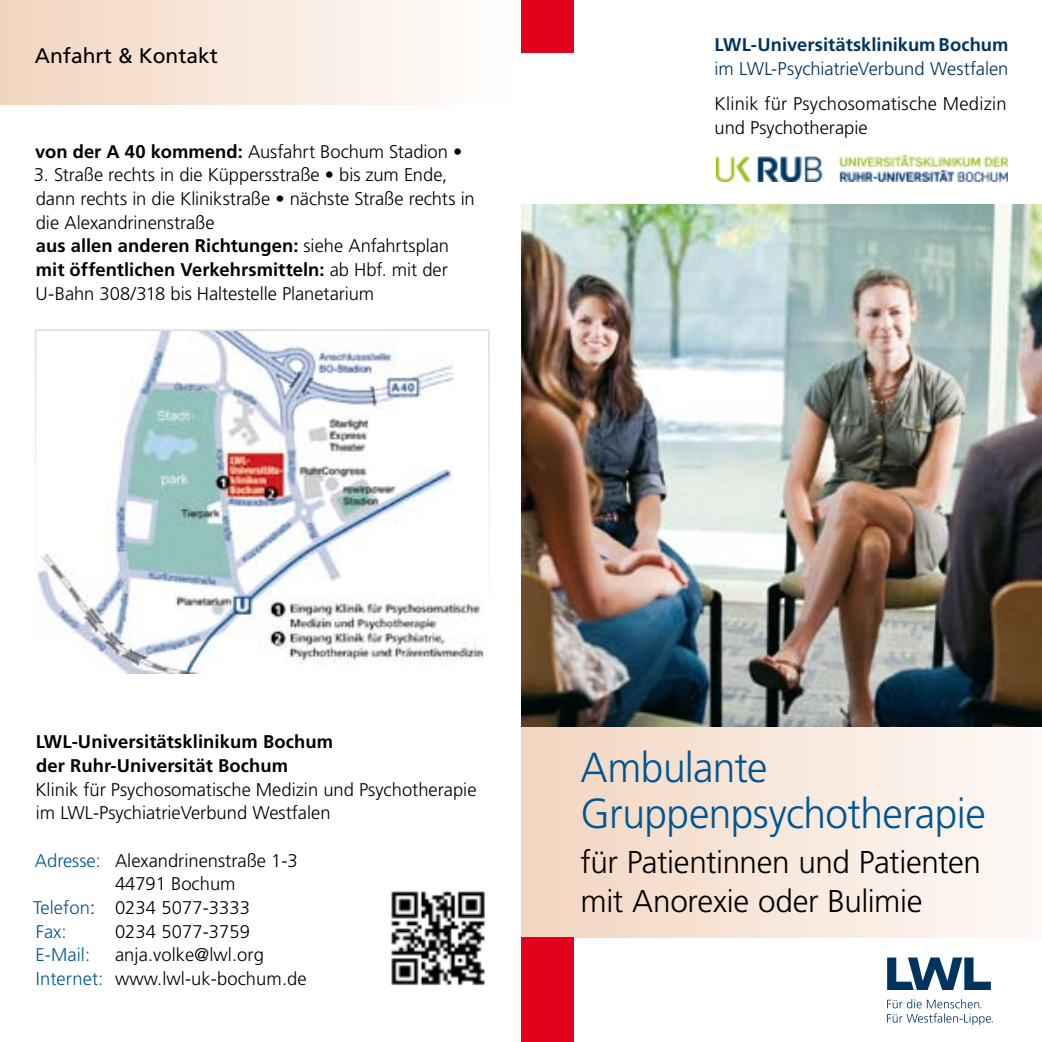
<style>
.page{position:relative;width:1042px;height:1042px;background:#fff}
.page>*{position:absolute;margin:0;border:0;box-sizing:border-box;transform-origin:0 0}
.t1{font:300 42px/45.5px "Frutiger";letter-spacing:-.015em;color:#005693}
.t2{font:300 31.5px/38.5px "Frutiger";letter-spacing:-.015em;color:#000}
.t3{font:21px "Frutiger";color:#000}
.t4{font:300 18.38px/23.6px "Frutiger";color:#000}
.t5{font:700 18.38px/23.6px "Frutiger";letter-spacing:.005em;color:#000}
.t6{font:300 18.38px "Frutiger";letter-spacing:-.005em;color:#00345f}
.t7{font:700 18.38px "Frutiger";color:#00345f}
.t8{font:300 18.38px "Frutiger";letter-spacing:.005em;color:#005693}
.s1{font-weight:700}
.s2{color:#005693}
</style>
<div class="page">
<div style="left:0;top:0;width:521px;height:104px;background:linear-gradient(to right,#f2d5bf,#fff)"></div>
<img style="left:521px;top:205px;width:521px;height:522px">
<div style="left:521px;top:727px;width:521px;height:211px;background:linear-gradient(to right,#f2d5bf,#fdfaf7)"></div>
<img style="left:716px;top:155px;width:292px;height:27px">
<svg style="left:35px;top:329px;width:455px;height:345px"></svg>
<img style="left:391px;top:891px;width:94px;height:95px">
<div style="left:521px;top:0;width:52px;height:52px;background:#e2001a"></div>
<div style="left:521px;top:938px;width:52px;height:104px;background:#e2001a"></div>
<svg style="left:887px;top:957px;width:104px;height:33px"></svg>
<svg style="left:887px;top:999px;width:106px;height:26px"></svg>
<p class="t3" style="left:35px;top:44px;width:185px">Anfahrt &amp; Kontakt</p>
<p class="t4" style="left:35px;top:139px;width:429px"><span class="s1">von der A 40 kommend:</span> Ausfahrt Bochum Stadion •</p>
<p class="t4" style="left:34px;top:163px;width:442px">3. Straße rechts in die Küppersstraße • bis zum Ende, dann rechts in die Klinikstraße • nächste Straße rechts in die Alexandrinenstraße<br><span class="s1">aus allen anderen Richtungen:</span> siehe Anfahrtsplan <span class="s1">mit öffentlichen Verkehrsmitteln:</span> ab Hbf. mit der U-Bahn 308/318 bis Haltestelle Planetarium</p>
<p class="t7" style="left:714px;top:34px;width:295px">LWL-Universitätsklinikum Bochum</p>
<p class="t6" style="left:714px;top:58px;width:295px">im LWL-PsychiatrieVerbund Westfalen</p>
<p class="t4" style="left:714px;top:92px;width:294px">Klinik für Psychosomatische Medizin und Psychotherapie</p>
<p class="t5" style="left:36px;top:730px;width:299px">LWL-Universitätsklinikum Bochum der Ruhr-Universität Bochum</p>
<p class="t4" style="left:35px;top:777px;width:443px">Klinik für Psychosomatische Medizin und Psychotherapie im LWL-PsychiatrieVerbund Westfalen</p>
<p class="t4" style="left:35px;top:848px;width:264px"><span class="s2">Adresse:</span> Alexandrinenstraße 1-3</p>
<p class="t4" style="left:115px;top:872px;width:122px">44791 Bochum</p>
<p class="t4" style="left:33px;top:895px;width:218px"><span class="s2">Telefon</span>: 0234 5077-3333</p>
<p class="t8" style="left:36px;top:921px;width:32px">Fax:</p>
<p class="t4" style="left:115px;top:919px;width:137px">0234 5077-3759</p>
<p class="t8" style="left:36px;top:944px;width:56px">E-Mail:</p>
<p class="t4" style="left:36px;top:943px;width:272px;text-indent:79px">anja.volke@lwl.org<br><span class="s2">Internet:</span> www.lwl-uk-bochum.de</p>
<h1 class="t1" style="left:580px;top:745px;width:407px">Ambulante<br>Gruppenpsychotherapie</h1>
<h2 class="t2" style="left:580px;top:843px;width:402px">für Patientinnen und Patienten mit Anorexie oder Bulimie</h2>
</div>
